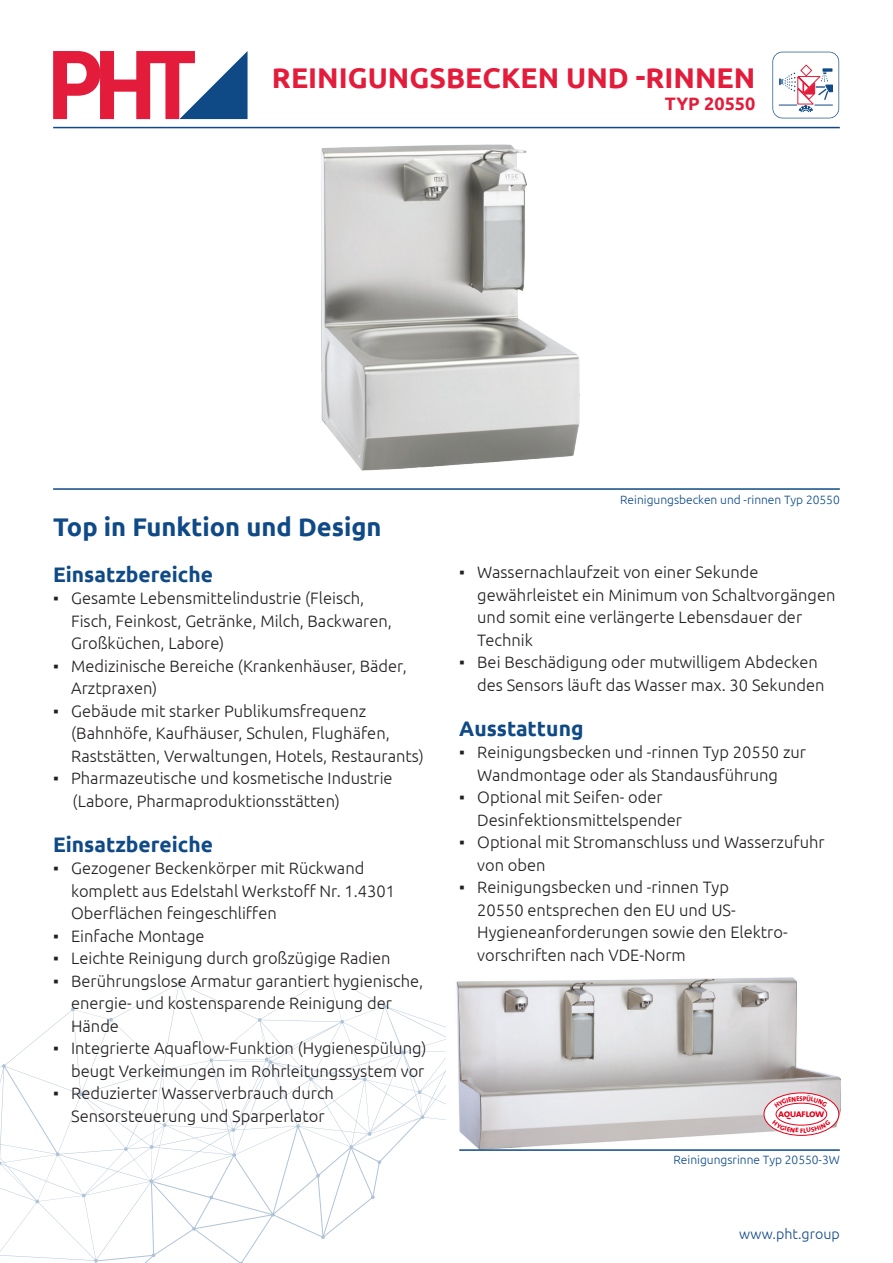
<style>
.page{position:relative;width:893px;height:1263px;background:#fff}
.page>*{position:absolute;margin:0;border:0;box-sizing:border-box;transform-origin:0 0}
.Body{font:700 28.5px "Ubuntu";color:#e41c3b}
.t1{font:700 25.5px "Ubuntu";color:#0f4a87}
.Bullet_list{font:700 21px "Ubuntu";color:#0f4a87}
.Body-2{font:700 18px "Ubuntu";color:#e41c3b}
.Bullet_list-2{font:300 16.5px/22.5px "Ubuntu";color:#231f20}
.t2{font:300 14.25px "Ubuntu";color:#0f4a87}
.Bullet_list-3{font:300 12px "Ubuntu";color:#0f4a87}
.t3{font:10.65px "The Sans Bold Caps";letter-spacing:-.05em;color:#e2001a}
.t4{font:6.6px "The Sans Extra Bold Caps";color:#e2001a;scale:1.08 1}
.s1{font-family:"Arial Narrow";font-weight:400}
</style>
<div class="page">
<svg style="left:0;top:978px;width:446px;height:284px"></svg>
<svg style="left:95px;top:1116px;width:328px;height:147px"></svg>
<svg style="left:3px;top:1064px;width:55px;height:91px"></svg>
<img style="left:274px;top:126px;width:320px;height:345px">
<svg style="left:53px;top:51px;width:195px;height:68px"></svg>
<img style="left:456px;top:977px;width:385px;height:174px">
<svg style="left:772px;top:52px;width:67px;height:66px"></svg>
<div style="left:764px;top:1093px;width:75px;height:42px;background:#fff;border-radius:50%"></div>
<div style="left:764px;top:1092px;width:75px;height:44px;border:1px solid #e2001a;border-radius:50%"></div>
<div style="left:776px;top:1103px;width:51px;height:22px;border:1px solid #e2001a;border-radius:50%"></div>
<hr style="left:54px;top:127px;width:785px;height:1px;background:#0f4a87">
<hr style="left:54px;top:488px;width:785px;height:2px;background:#0f4a87">
<hr style="left:460px;top:1149px;width:379px;height:2px;background:#0f4a87">
<svg style="left:774px;top:1095px;width:53px;height:13px"></svg>
<svg style="left:772px;top:1120px;width:26px;height:12px"></svg>
<svg style="left:804px;top:1120px;width:27px;height:12px"></svg>
<p class="Body" style="left:272px;top:61px;width:485px">REINIGUNGSBECKEN UND -RINNEN</p>
<p class="Body-2" style="left:665px;top:92px;width:92px">TYP 20550</p>
<p class="t1" style="left:53px;top:511px;width:330px">Top in Funktion und Design</p>
<p class="Bullet_list" style="left:53px;top:562px;width:161px">Einsatzbereiche</p>
<p class="Bullet_list-2" style="left:71px;top:587px;width:322px;text-indent:-18px"><span class="s1">▪</span> Gesamte Lebensmittelindustrie (Fleisch,<br>Fisch, Feinkost, Getränke, Milch, Backwaren,<br>Großküchen, Labore)</p>
<p class="Bullet_list-2" style="left:71px;top:654px;width:337px;text-indent:-18px"><span class="s1">▪</span> Medizinische Bereiche (Krankenhäuser, Bäder,<br>Arztpraxen)</p>
<p class="Bullet_list-2" style="left:71px;top:699px;width:354px;text-indent:-18px"><span class="s1">▪</span> Gebäude mit starker Publikumsfrequenz (Bahnhöfe, Kaufhäuser, Schulen, Flughäfen,<br>Raststätten, Verwaltungen, Hotels, Restaurants)</p>
<p class="Bullet_list-2" style="left:53px;top:767px;width:341px"><span class="s1">▪</span> Pharmazeutische und kosmetische Industrie</p>
<p class="Bullet_list-2" style="left:73px;top:789px;width:269px">(Labore, Pharmaproduktionsstätten)</p>
<p class="Bullet_list" style="left:53px;top:832px;width:161px">Einsatzbereiche</p>
<p class="Bullet_list-2" style="left:71px;top:857px;width:325px;text-indent:-18px"><span class="s1">▪</span> Gezogener Beckenkörper mit Rückwand komplett aus Edelstahl Werkstoff Nr. 1.4301<br>Oberflächen feingeschliffen</p>
<p class="Bullet_list-2" style="left:53px;top:924px;width:153px"><span class="s1">▪</span> Einfache Montage</p>
<p class="Bullet_list-2" style="left:53px;top:947px;width:339px"><span class="s1">▪</span> Leichte Reinigung durch großzügige Radien</p>
<p class="Bullet_list-2" style="left:71px;top:969px;width:353px;text-indent:-18px"><span class="s1">▪</span> Berührungslose Armatur garantiert hygienische, energie- und kostensparende Reinigung der<br>Hände</p>
<p class="Bullet_list-2" style="left:53px;top:1037px;width:375px;text-align:right"><span class="s1">▪</span> Integrierte Aquaflow-Funktion (Hygienespülung) beugt Verkeimungen im Rohrleitungssystem vor</p>
<p class="Bullet_list-2" style="left:53px;top:1082px;width:282px;text-align:center"><span class="s1">▪</span> Reduzierter Wasserverbrauch durch<br>Sensorsteuerung und Sparperlator</p>
<p class="Bullet_list-3" style="left:620px;top:492px;width:221px">Reinigungsbecken und -rinnen Typ 20550</p>
<p class="Bullet_list-2" style="left:477px;top:561px;width:360px;text-indent:-18px"><span class="s1">▪</span> Wassernachlaufzeit von einer Sekunde gewährleistet ein Minimum von Schaltvorgängen und somit eine verlängerte Lebensdauer der Technik</p>
<p class="Bullet_list-2" style="left:477px;top:651px;width:349px;text-indent:-18px"><span class="s1">▪</span> Bei Beschädigung oder mutwilligem Abdecken des Sensors läuft das Wasser max. 30 Sekunden</p>
<p class="Bullet_list" style="left:459px;top:716px;width:126px">Ausstattung</p>
<p class="Bullet_list-2" style="left:477px;top:741px;width:330px;text-indent:-18px"><span class="s1">▪</span> Reinigungsbecken und -rinnen Typ 20550 zur<br>Wandmontage oder als Standausführung</p>
<p class="Bullet_list-2" style="left:477px;top:786px;width:206px;text-indent:-18px"><span class="s1">▪</span> Optional mit Seifen- oder<br>Desinfektionsmittelspender</p>
<p class="Bullet_list-2" style="left:477px;top:831px;width:349px;text-indent:-18px"><span class="s1">▪</span> Optional mit Stromanschluss und Wasserzufuhr von oben</p>
<p class="Bullet_list-2" style="left:477px;top:876px;width:312px;text-indent:-18px"><span class="s1">▪</span> Reinigungsbecken und -rinnen Typ<br>20550 entsprechen den EU und US-Hygieneanforderungen sowie den Elektro&shy;vorschriften nach VDE-Norm</p>
<p class="t3" style="left:778px;top:1104px;width:48px">aquaflow</p>
<p class="t4" style="left:800px;top:1125px;width:5px">F</p>
<p class="Bullet_list-3" style="left:674px;top:1152px;width:168px">Reinigungsrinne Typ 20550-3W</p>
<p class="t2" style="left:739px;top:1225px;width:102px">www.pht.group</p>
</div>
